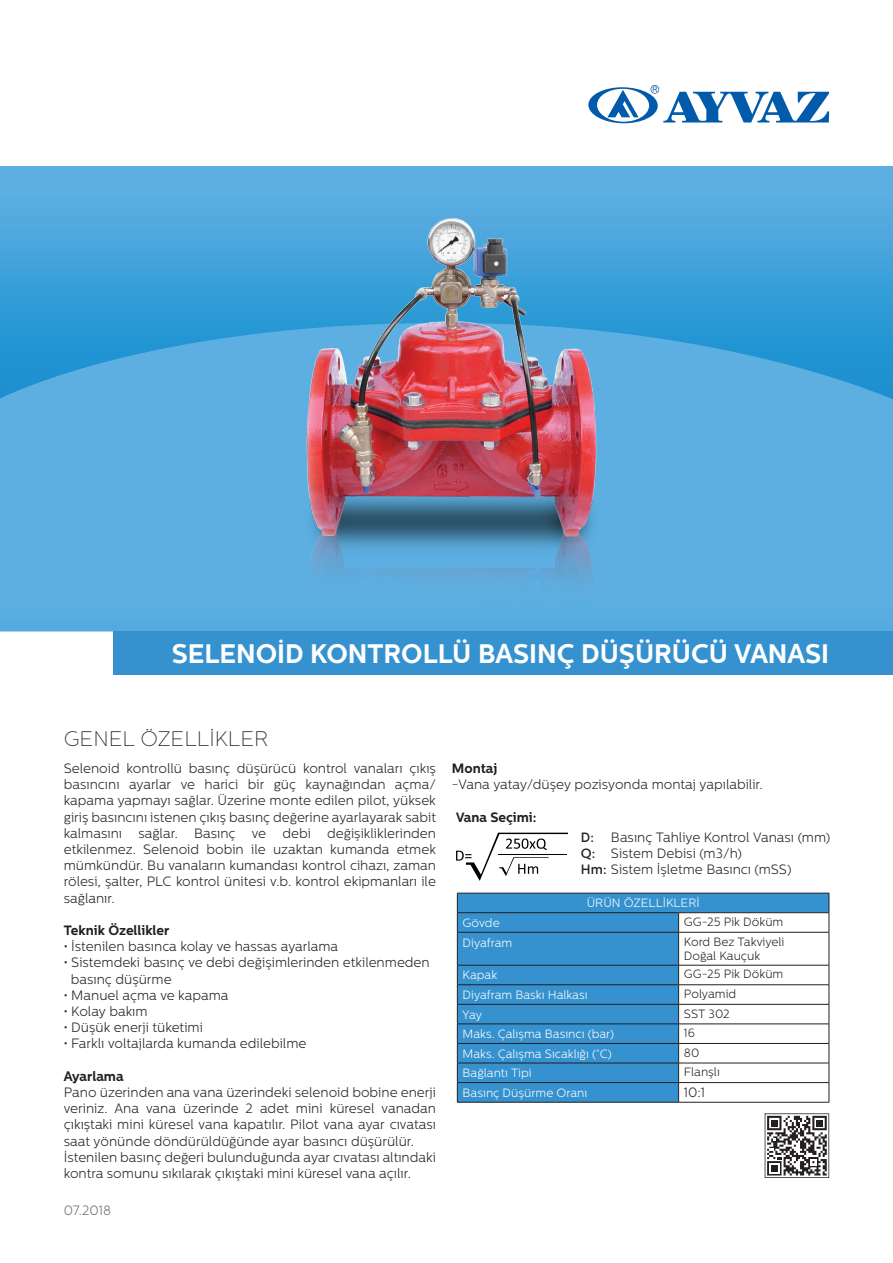
<style>
.page{position:relative;width:893px;height:1263px;background:#fff}
.page>*{position:absolute;margin:0;border:0;box-sizing:border-box;transform-origin:0 0}
.t1{font:700 26.85px "Centrale Sans";color:#fff}
.t2{font:100 21px "Centrale Sans";color:#231f20}
.t3{font:300 13.5px/16.2px "Centrale Sans";color:#231f20;text-align:justify}
.t4{font:700 13.5px "Centrale Sans";color:#231f20}
.t5{font:300 13.5px "Centrale Sans";color:#6c6d70}
.t6{font:500 13.5px "Centrale Sans";color:#231f20}
.t7{font:300 12px "Centrale Sans";color:#fff}
.t8{font:300 12px "Centrale Sans";color:#231f20}
.s1{font-weight:500}
</style>
<div class="page">
<svg style="left:0;top:166px;width:893px;height:157px"></svg>
<svg style="left:0;top:323px;width:893px;height:308px"></svg>
<div style="left:113px;top:631px;width:780px;height:43px;background:#3692cf"></div>
<svg style="left:588px;top:85px;width:241px;height:39px"></svg>
<div style="left:458px;top:894px;width:220px;height:208px;background:#3692cf"></div>
<hr style="left:457px;top:893px;width:222px;height:1px;background:#231f20">
<hr style="left:457px;top:912px;width:222px;height:1px;background:#231f20">
<svg style="left:457px;top:893px;width:1px;height:39px"></svg>
<hr style="left:457px;top:932px;width:222px;height:1px;background:#231f20">
<hr style="left:457px;top:932px;width:1px;height:33px;background:#231f20">
<hr style="left:457px;top:965px;width:222px;height:1px;background:#231f20">
<hr style="left:457px;top:984px;width:222px;height:1px;background:#231f20">
<hr style="left:457px;top:1004px;width:222px;height:1px;background:#231f20">
<hr style="left:457px;top:1024px;width:222px;height:1px;background:#231f20">
<hr style="left:457px;top:1043px;width:222px;height:1px;background:#231f20">
<hr style="left:457px;top:1063px;width:222px;height:1px;background:#231f20">
<hr style="left:457px;top:1082px;width:222px;height:1px;background:#231f20">
<svg style="left:457px;top:965px;width:1px;height:137px"></svg>
<hr style="left:457px;top:1102px;width:222px;height:1px;background:#231f20">
<svg style="left:678px;top:893px;width:152px;height:209px"></svg>
<hr style="left:679px;top:1063px;width:150px;height:1px;background:#231f20">
<hr style="left:679px;top:1082px;width:150px;height:1px;background:#231f20">
<hr style="left:679px;top:1102px;width:150px;height:1px;background:#231f20">
<svg style="left:456px;top:833px;width:112px;height:48px"></svg>
<svg style="left:765px;top:1113px;width:64px;height:65px"></svg>
<img style="left:302px;top:219px;width:300px;height:395px">
<p class="t1" style="left:172px;top:638px;width:659px">SELENOİD KONTROLLÜ BASINÇ DÜŞÜRÜCÜ VANASI</p>
<p class="t2" style="left:64px;top:727px;width:206px">GENEL ÖZELLİKLER</p>
<p class="t3" style="left:64px;top:760px;width:374px">Selenoid kontrollü basınç düşürücü kontrol vanaları çıkış basıncını ayarlar ve harici bir güç kaynağından açma/ kapama yapmayı sağlar. Üzerine monte edilen pilot, yüksek giriş basıncını istenen çıkış basınç değerine ayarlayarak sabit</p>
<p class="t3" style="left:64px;top:825px;width:374px">kalmasını sağlar. Basınç ve debi değişikliklerinden etkilenmez. Selenoid bobin ile uzaktan kumanda etmek mümkündür. Bu vanaların kumandası kontrol cihazı, zaman rölesi, şalter, PLC kontrol ünitesi v.b. kontrol ekipmanları ile sağlanır.</p>
<p class="t4" style="left:64px;top:922px;width:107px">Teknik Özellikler</p>
<p class="t3" style="left:64px;top:938px;width:276px">• İstenilen basınca kolay ve hassas ayarlama</p>
<p class="t3" style="left:64px;top:954px;width:367px">• Sistemdeki basınç ve debi değişimlerinden etkilenmeden</p>
<p class="t3" style="left:71px;top:971px;width:102px">basınç düşürme</p>
<p class="t3" style="left:64px;top:987px;width:166px">• Manuel açma ve kapama</p>
<p class="t3" style="left:64px;top:1003px;width:85px">• Kolay bakım</p>
<p class="t3" style="left:64px;top:1019px;width:141px">• Düşük enerji tüketimi</p>
<p class="t3" style="left:64px;top:1035px;width:244px">• Farklı voltajlarda kumanda edilebilme</p>
<p class="t4" style="left:64px;top:1068px;width:61px">Ayarlama</p>
<p class="t3" style="left:64px;top:1084px;width:374px">Pano üzerinden ana vana üzerindeki selenoid bobine enerji veriniz. Ana vana üzerinde 2 adet mini küresel vanadan çıkıştaki mini küresel vana kapatılır. Pilot vana ayar cıvatası saat yönünde döndürüldüğünde ayar basıncı düşürülür.</p>
<p class="t3" style="left:64px;top:1149px;width:374px">İstenilen basınç değeri bulunduğunda ayar cıvatası altındaki kontra somunu sıkılarak çıkıştaki mini küresel vana açılır.</p>
<p class="t5" style="left:64px;top:1202px;width:49px">07.2018</p>
<p class="t4" style="left:452px;top:760px;width:47px">Montaj</p>
<p class="t3" style="left:452px;top:776px;width:312px">-Vana yatay/düşey pozisyonda montaj yapılabilir.</p>
<p class="t4" style="left:456px;top:809px;width:82px">Vana Seçimi:</p>
<p class="t6" style="left:581px;top:829px;width:15px">D:</p>
<p class="t3" style="left:611px;top:829px;width:221px">Basınç Tahliye Kontrol Vanası (mm)</p>
<p class="t3" style="left:581px;top:845px;width:163px"><span class="s1">Q:</span> Sistem Debisi (m3/h)</p>
<p class="t3" style="left:581px;top:861px;width:212px"><span class="s1">Hm:</span> Sistem İşletme Basıncı (mSS)</p>
<p class="t7" style="left:587px;top:896px;width:114px">ÜRÜN ÖZELLİKLERİ</p>
<p class="t7" style="left:463px;top:916px;width:39px">Gövde</p>
<p class="t8" style="left:684px;top:915px;width:101px">GG-25 Pik Döküm</p>
<p class="t7" style="left:463px;top:936px;width:51px">Diyafram</p>
<p class="t8" style="left:684px;top:935px;width:102px">Kord Bez Takviyeli</p>
<p class="t8" style="left:684px;top:949px;width:78px">Doğal Kauçuk</p>
<p class="t7" style="left:463px;top:968px;width:36px">Kapak</p>
<p class="t8" style="left:684px;top:967px;width:101px">GG-25 Pik Döküm</p>
<p class="t7" style="left:463px;top:988px;width:127px">Diyafram Baskı Halkası</p>
<p class="t8" style="left:684px;top:987px;width:54px">Polyamid</p>
<p class="t7" style="left:463px;top:1008px;width:21px">Yay</p>
<p class="t8" style="left:684px;top:1007px;width:47px">SST 302</p>
<p class="t7" style="left:463px;top:1027px;width:153px">Maks. Çalışma Basıncı (bar)</p>
<p class="t8" style="left:684px;top:1026px;width:13px">16</p>
<p class="t7" style="left:463px;top:1047px;width:151px">Maks. Çalışma Sıcaklığı (°C)</p>
<p class="t8" style="left:684px;top:1046px;width:17px">80</p>
<p class="t7" style="left:463px;top:1066px;width:71px">Bağlantı Tipi</p>
<p class="t8" style="left:684px;top:1065px;width:37px">Flanşlı</p>
<p class="t7" style="left:463px;top:1086px;width:126px">Basınç Düşürme Oranı</p>
<p class="t3" style="left:684px;top:1084px;width:23px">10:1</p>
</div>
